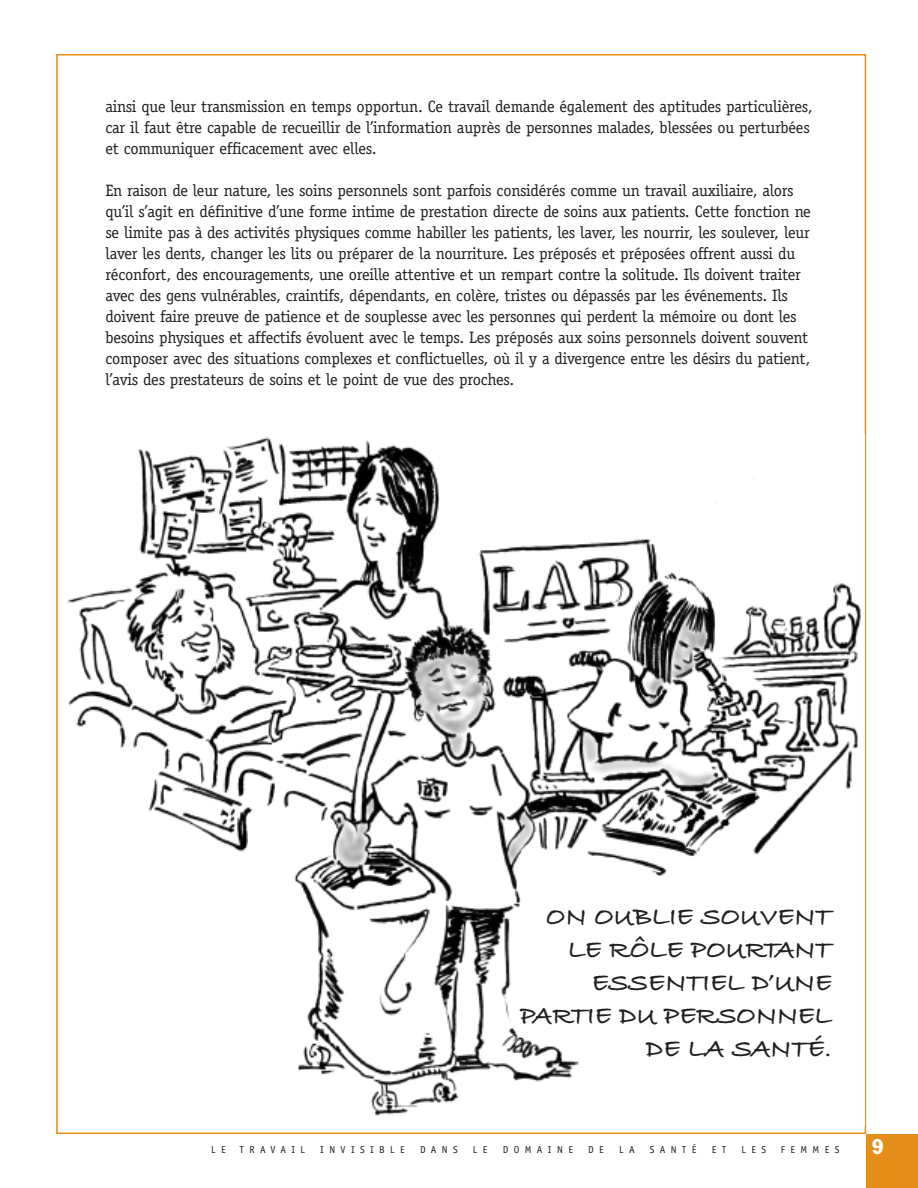
<style>
.page{position:relative;width:918px;height:1188px;background:#fff}
.page>*{position:absolute;margin:0;border:0;box-sizing:border-box;transform-origin:0 0}
.t1{font:700 27px/33px "Bradley Hand ITCTT";color:#231f20;text-align:right}
.t2{font:condensed 21px "Franklin Gothic";color:#fff}
.t3{font:16.5px/21px "Officina Serif";letter-spacing:-.015em;color:#231f20}
.t4{font:10.2px "Officina Sans";letter-spacing:.535em;color:#231f20}
</style>
<div class="page">
<div style="left:866px;top:1134px;width:52px;height:54px;background:#e58e19"></div>
<img style="left:67px;top:437px;width:794px;height:679px">
<p class="t3" style="left:105px;top:96px;width:709px">ainsi que leur transmission en temps opportun. Ce travail demande également des aptitudes particulières, car il faut être capable de recueillir de l’information auprès de personnes malades, blessées ou perturbées et communiquer efficacement avec elles.</p>
<p class="t3" style="left:105px;top:180px;width:707px">En raison de leur nature, les soins personnels sont parfois considérés comme un travail auxiliaire, alors qu’il s’agit en définitive d’une forme intime de prestation directe de soins aux patients. Cette fonction ne se limite pas à des activités physiques comme habiller les patients, les laver, les nourrir, les soulever, leur laver les dents, changer les lits ou préparer de la nourriture. Les préposés et préposées offrent aussi du réconfort, des encouragements, une oreille attentive et un rempart contre la solitude. Ils doivent traiter avec des gens vulnérables, craintifs, dépendants, en colère, tristes ou dépassés par les événements. Ils doivent faire preuve de patience et de souplesse avec les personnes qui perdent la mémoire ou dont les besoins physiques et affectifs évoluent avec le temps. Les préposés aux soins personnels doivent souvent composer avec des situations complexes et conflictuelles, où il y a divergence entre les désirs du patient, l’avis des prestateurs de soins et le point de vue des proches.</p>
<h1 class="t1" style="left:520px;top:902px;width:313px">ON OUBLIE SOUVENT<br>LE RÔLE POURTANT<br>ESSENTIEL D’UNE<br>PARTIE DU PERSONNEL<br>DE LA SANTÉ.</h1>
<p class="t4" style="left:211px;top:1146px;width:16px">L E</p>
<p class="t4" style="left:240px;top:1146px;width:67px">TRAVAIL</p>
<p class="t4" style="left:320px;top:1146px;width:86px">INVISIBLE</p>
<p class="t4" style="left:420px;top:1146px;width:39px">DANS</p>
<p class="t4" style="left:473px;top:1146px;width:16px">L E</p>
<p class="t4" style="left:503px;top:1146px;width:72px">DOMAINE</p>
<p class="t4" style="left:588px;top:1146px;width:17px">D E</p>
<p class="t4" style="left:619px;top:1146px;width:17px">L A</p>
<p class="t4" style="left:650px;top:1146px;width:48px">SANTÉ</p>
<p class="t4" style="left:712px;top:1146px;width:16px">E T</p>
<p class="t4" style="left:742px;top:1146px;width:26px">LES</p>
<p class="t4" style="left:781px;top:1146px;width:60px">FEMMES</p>
<p class="t2" style="left:872px;top:1139px;width:13px">9</p>
</div>
